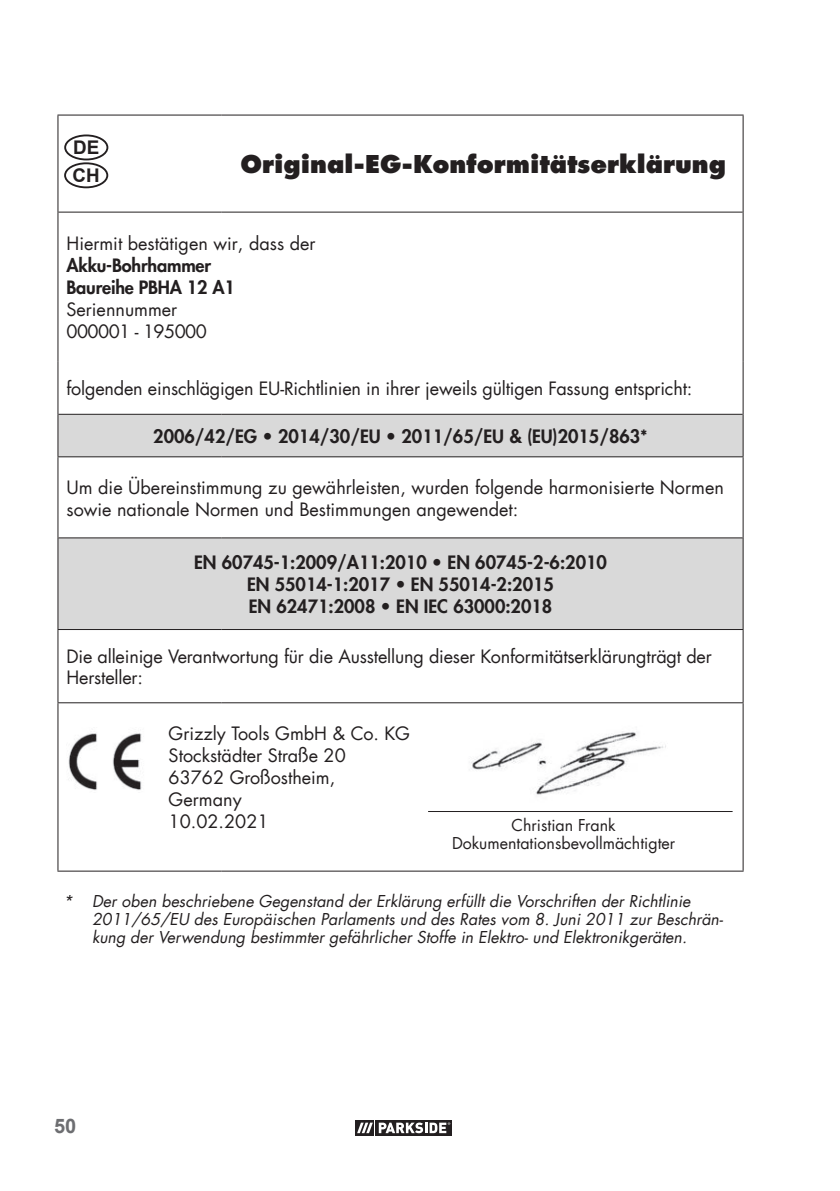
<style>
.page{position:relative;width:840px;height:1191px;background:#fff}
.page>*{position:absolute;margin:0;border:0;box-sizing:border-box;transform-origin:0 0}
.t1{font:800 24px "Futura Com";color:#231f20}
.t2{font:700 20px "Arial";color:#6d6e71}
.t3{font:700 18.8px/27.8px "Arial";color:#231f20}
.t4{font:18px/22px "Futura Com";color:#231f20}
.t5{font:800 18px/22px "Futura Com";color:#231f20}
.t6{font:italic 16px/18px "Futura Com";color:#231f20}
.t7{font:16px/18px "Futura Com";color:#231f20;text-align:center}
</style>
<div class="page">
<svg style="left:355px;top:1120px;width:19px;height:15px"></svg>
<svg style="left:375px;top:1120px;width:76px;height:15px"></svg>
<svg style="left:357px;top:1122px;width:15px;height:11px"></svg>
<svg style="left:378px;top:1122px;width:72px;height:11px"></svg>
<svg style="left:58px;top:415px;width:684px;height:214px;fill:#d9d9d9"></svg>
<hr style="left:57px;top:115px;width:164px;height:1px;background:#231f20">
<hr style="left:57px;top:116px;width:1px;height:96px;background:#231f20">
<hr style="left:221px;top:115px;width:522px;height:1px;background:#231f20">
<hr style="left:742px;top:116px;width:1px;height:96px;background:#231f20">
<hr style="left:57px;top:212px;width:1px;height:150px;background:#231f20">
<hr style="left:742px;top:212px;width:1px;height:150px;background:#231f20">
<hr style="left:57px;top:362px;width:1px;height:52px;background:#231f20">
<hr style="left:742px;top:362px;width:1px;height:52px;background:#231f20">
<hr style="left:57px;top:414px;width:1px;height:42px;background:#231f20">
<hr style="left:742px;top:414px;width:1px;height:42px;background:#231f20">
<hr style="left:57px;top:456px;width:164px;height:1px;background:#231f20">
<hr style="left:57px;top:457px;width:1px;height:81px;background:#231f20">
<hr style="left:221px;top:456px;width:522px;height:1px;background:#231f20">
<hr style="left:742px;top:457px;width:1px;height:81px;background:#231f20">
<hr style="left:57px;top:538px;width:1px;height:91px;background:#231f20">
<hr style="left:742px;top:538px;width:1px;height:91px;background:#231f20">
<hr style="left:57px;top:629px;width:164px;height:1px;background:#231f20">
<hr style="left:57px;top:630px;width:1px;height:72px;background:#231f20">
<hr style="left:221px;top:629px;width:522px;height:1px;background:#231f20">
<hr style="left:742px;top:630px;width:1px;height:72px;background:#231f20">
<hr style="left:57px;top:702px;width:164px;height:1px;background:#231f20">
<hr style="left:57px;top:703px;width:1px;height:167px;background:#231f20">
<hr style="left:221px;top:702px;width:522px;height:1px;background:#231f20">
<hr style="left:742px;top:703px;width:1px;height:167px;background:#231f20">
<hr style="left:58px;top:212px;width:163px;height:1px;background:#231f20">
<hr style="left:221px;top:212px;width:521px;height:1px;background:#231f20">
<hr style="left:58px;top:414px;width:163px;height:1px;background:#231f20">
<hr style="left:221px;top:414px;width:521px;height:1px;background:#231f20">
<hr style="left:58px;top:537px;width:163px;height:1px;background:#231f20">
<hr style="left:221px;top:537px;width:521px;height:1px;background:#231f20">
<hr style="left:57px;top:870px;width:164px;height:1px;background:#231f20">
<hr style="left:221px;top:870px;width:522px;height:1px;background:#231f20">
<div style="left:64px;top:134px;width:44px;height:26px;border:2px solid #231f20;border-radius:50%"></div>
<div style="left:64px;top:162px;width:44px;height:26px;border:2px solid #231f20;border-radius:50%"></div>
<img style="left:68px;top:733px;width:74px;height:57px">
<hr style="left:428px;top:811px;width:304px;height:1px;background:#231f20">
<img style="left:471px;top:731px;width:195px;height:64px">
<p class="t3" style="left:73px;top:134px;width:29px">DE<br>CH</p>
<h1 class="t1" style="left:240px;top:154px;width:487px">Original-EG-Konformitätserklärung</h1>
<p class="t4" style="left:66px;top:234px;width:250px">Hiermit bestätigen wir, dass der</p>
<p class="t5" style="left:66px;top:256px;width:170px">Akku-Bohrhammer<br>Baureihe PBHA 12 A1</p>
<p class="t4" style="left:66px;top:300px;width:142px">Seriennummer<br>000001 - 195000</p>
<p class="t4" style="left:66px;top:379px;width:627px">folgenden einschlägigen EU-Richtlinien in ihrer jeweils gültigen Fassung entspricht:</p>
<p class="t5" style="left:153px;top:426px;width:495px">2006/42/EG • 2014/30/EU • 2011/65/EU &amp; (EU)2015/863*</p>
<p class="t4" style="left:66px;top:477px;width:658px">Um die Übereinstimmung zu gewährleisten, wurden folgende harmonisierte Normen sowie nationale Normen und Bestimmungen angewendet:</p>
<p class="t5" style="left:194px;top:553px;width:414px;text-align:center">EN 60745-1:2009/A11:2010 • EN 60745-2-6:2010<br>EN 55014-1:2017 • EN 55014-2:2015<br>EN 62471:2008 • EN IEC 63000:2018</p>
<p class="t4" style="left:66px;top:647px;width:646px;line-height:21px">Die alleinige Verantwortung für die Ausstellung dieser Konformitätserklärungträgt der<br>Hersteller:</p>
<p class="t4" style="left:168px;top:724px;width:242px">Grizzly Tools GmbH &amp; Co. KG<br>Stockstädter Straße 20<br>63762 Großostheim,<br>Germany<br>10.02.2021</p>
<p class="t7" style="left:452px;top:818px;width:224px">Christian Frank<br>Dokumentationsbevollmächtigter</p>
<p class="t6" style="left:92px;top:893px;width:632px;text-indent:-28px">* Der oben beschriebene Gegenstand der Erklärung erfüllt die Vorschriften der Richtlinie<br>2011/65/EU des Europäischen Parlaments und des Rates vom 8. Juni 2011 zur Beschrän&shy;kung der Verwendung bestimmter gefährlicher Stoffe in Elektro- und Elektronikgeräten.</p>
<p class="t2" style="left:54px;top:1114px;width:24px">50</p>
</div>
